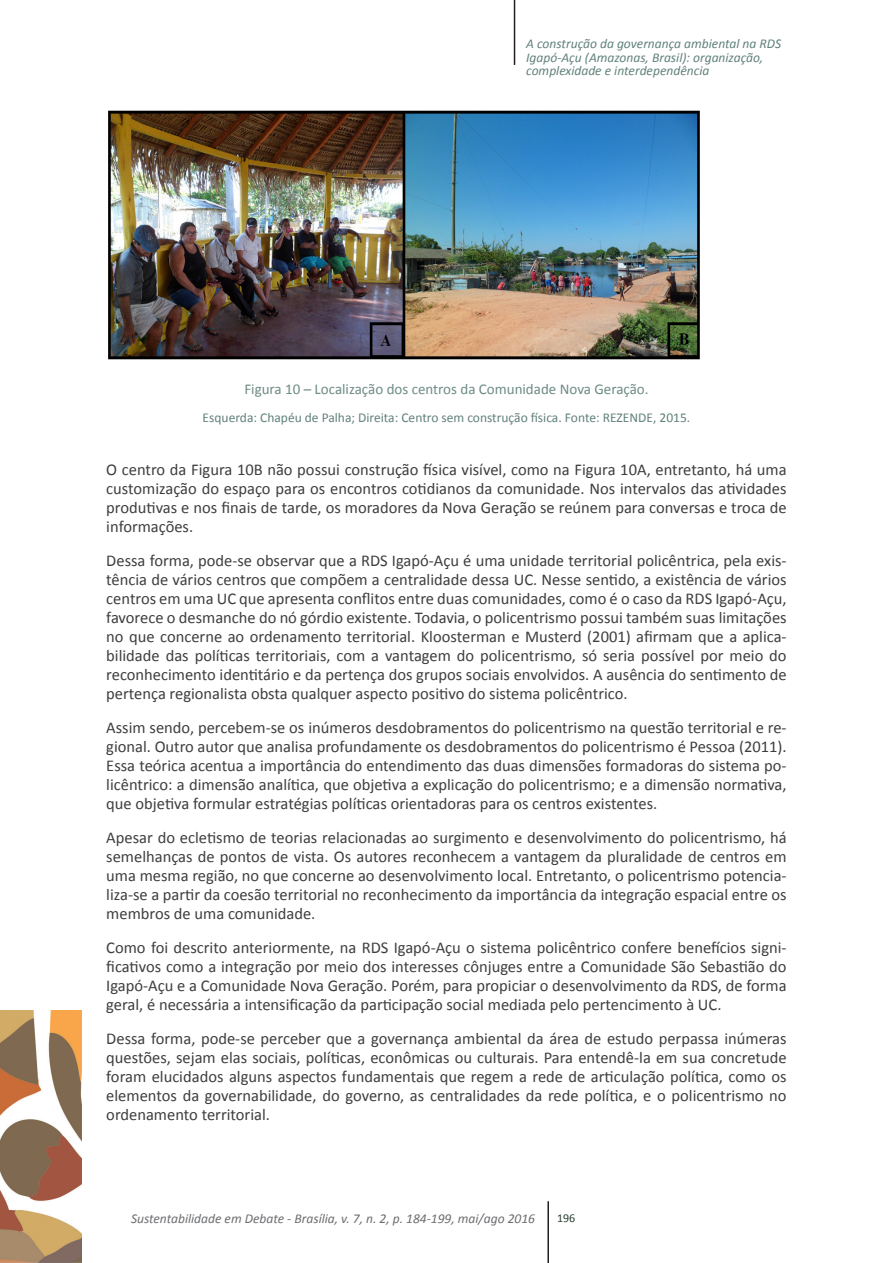
<style>
.page{position:relative;width:893px;height:1263px;background:#fff}
.page>*{position:absolute;margin:0;border:0;box-sizing:border-box;transform-origin:0 0}
.t1{font:16.5px/19px "Calibri";color:#3e3e3f;text-align:justify}
.Figura-titulo{font:15px "Calibri";color:#6e8b85}
.Legenda_de_Figura{font:italic 13.5px/13.5px "Calibri";color:#61817b}
.Legenda_de_Figura-2{font:13.5px "Calibri";color:#61817b}
.Legenda_de_Figura-3{font:italic 13.5px "Calibri";color:#6c6d70}
.t2{font:12px "Calibri";color:#2b4031}
</style>
<div class="page">
<img style="left:0;top:1010px;width:82px;height:253px">
<hr style="left:547px;top:1201px;width:2px;height:62px;background:#231f20">
<hr style="left:514px;top:0;width:1px;height:65px;background:#231f20">
<img style="left:108px;top:110px;width:592px;height:250px">
<p class="Legenda_de_Figura" style="left:526px;top:37px;width:257px">A construção da governança ambiental na RDS<br>Igapó-Açu (Amazonas, Brasil): organização, complexidade e interdependência</p>
<p class="Figura-titulo" style="left:244px;top:379px;width:406px">Figura 10 – Localização dos centros da Comunidade Nova Geração.</p>
<p class="Legenda_de_Figura-2" style="left:203px;top:409px;width:489px">Esquerda: Chapéu de Palha; Direita: Centro sem construção física. Fonte: REZENDE, 2015.</p>
<p class="t1" style="left:106px;top:460px;width:682px">O centro da Figura 10B não possui construção física visível, como na Figura 10A, entretanto, há uma customização do espaço para os encontros cotidianos da comunidade. Nos intervalos das atividades produtivas e nos finais de tarde, os moradores da Nova Geração se reúnem para conversas e troca de informações.</p>
<p class="t1" style="left:106px;top:551px;width:682px">Dessa forma, pode-se observar que a RDS Igapó-Açu é uma unidade territorial policêntrica, pela exis&shy;tência de vários centros que compõem a centralidade dessa UC. Nesse sentido, a existência de vários centros em uma UC que apresenta conflitos entre duas comunidades, como é o caso da RDS Igapó-Açu, favorece o desmanche do nó górdio existente. Todavia, o policentrismo possui também suas limitações no que concerne ao ordenamento territorial. Kloosterman e Musterd (2001) afirmam que a aplica&shy;bilidade das políticas territoriais, com a vantagem do policentrismo, só seria possível por meio do reconhecimento identitário e da pertença dos grupos sociais envolvidos. A ausência do sentimento de pertença regionalista obsta qualquer aspecto positivo do sistema policêntrico.</p>
<p class="t1" style="left:106px;top:718px;width:682px">Assim sendo, percebem-se os inúmeros desdobramentos do policentrismo na questão territorial e re&shy;gional. Outro autor que analisa profundamente os desdobramentos do policentrismo é Pessoa (2011).<br>Essa teórica acentua a importância do entendimento das duas dimensões formadoras do sistema po&shy;licêntrico: a dimensão analítica, que objetiva a explicação do policentrismo; e a dimensão normativa, que objetiva formular estratégias políticas orientadoras para os centros existentes.</p>
<p class="t1" style="left:106px;top:828px;width:682px">Apesar do ecletismo de teorias relacionadas ao surgimento e desenvolvimento do policentrismo, há semelhanças de pontos de vista. Os autores reconhecem a vantagem da pluralidade de centros em uma mesma região, no que concerne ao desenvolvimento local. Entretanto, o policentrismo potencia&shy;liza-se a partir da coesão territorial no reconhecimento da importância da integração espacial entre os membros de uma comunidade.</p>
<p class="t1" style="left:106px;top:938px;width:682px">Como foi descrito anteriormente, na RDS Igapó-Açu o sistema policêntrico confere benefícios signi&shy;ficativos como a integração por meio dos interesses cônjuges entre a Comunidade São Sebastião do Igapó-Açu e a Comunidade Nova Geração. Porém, para propiciar o desenvolvimento da RDS, de forma geral, é necessária a intensificação da participação social mediada pelo pertencimento à UC.</p>
<p class="t1" style="left:106px;top:1029px;width:682px">Dessa forma, pode-se perceber que a governança ambiental da área de estudo perpassa inúmeras questões, sejam elas sociais, políticas, econômicas ou culturais. Para entendê-la em sua concretude foram elucidados alguns aspectos fundamentais que regem a rede de articulação política, como os elementos da governabilidade, do governo, as centralidades da rede política, e o policentrismo no ordenamento territorial.</p>
<p class="Legenda_de_Figura-3" style="left:131px;top:1210px;width:406px">Sustentabilidade em Debate - Brasília, v. 7, n. 2, p. 184-199, mai/ago 2016</p>
<p class="t2" style="left:557px;top:1210px;width:20px">196</p>
</div>
